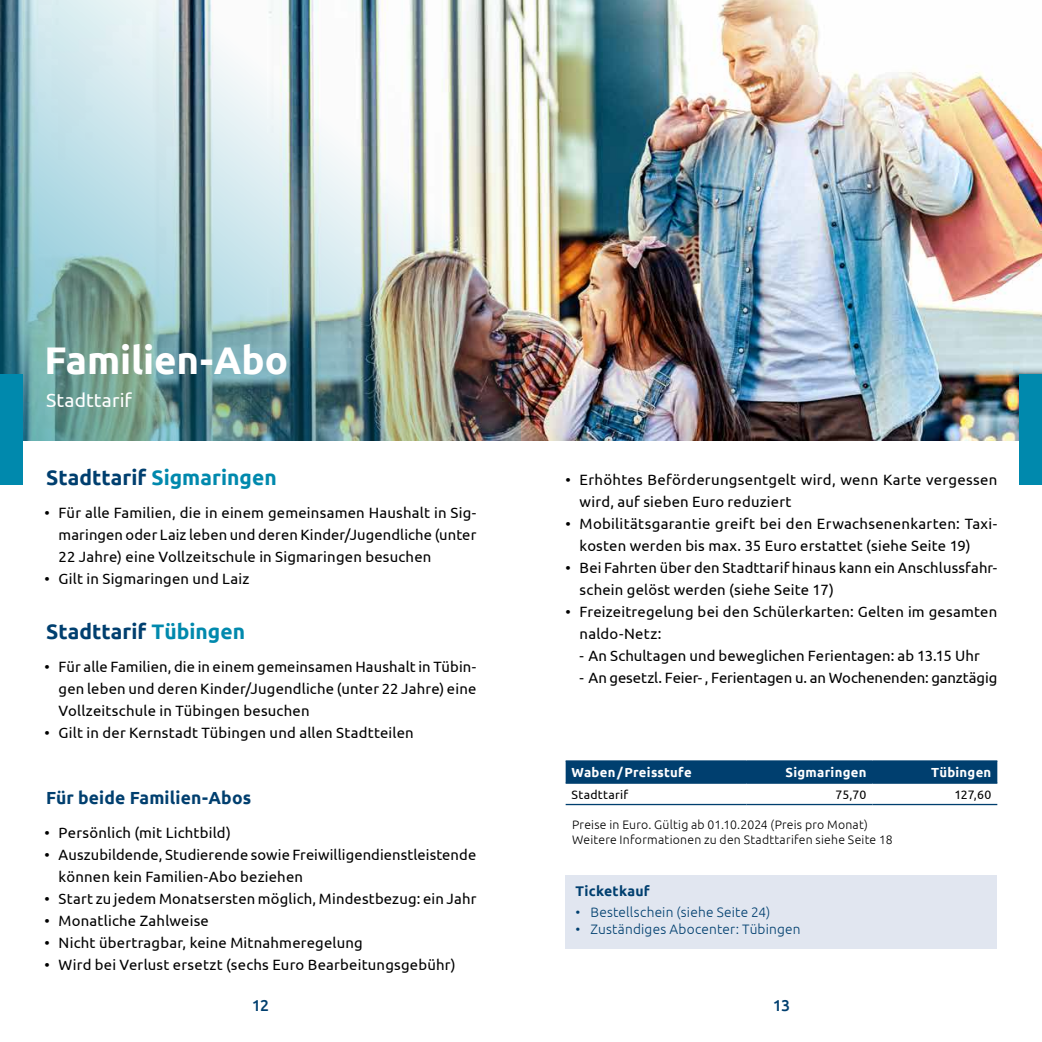
<style>
.page{position:relative;width:1042px;height:1042px;background:#fff}
.page>*{position:absolute;margin:0;border:0;box-sizing:border-box;transform-origin:0 0}
.t1{font:700 38.5px "Ubuntu";color:#fff}
.t2{font:700 21px "Ubuntu";color:#0089ad}
.t3{font:700 21px "Ubuntu";color:#003f6f}
.t4{font:19.25px "Ubuntu";letter-spacing:.005em;color:#fff}
.t5{font:700 17.5px "Ubuntu";letter-spacing:.01em;color:#003f6f}
.t6{font:500 15.75px "Ubuntu";color:#003f6f}
.t7{font:14.88px/22.1px "Ubuntu";letter-spacing:.015em;color:#000}
.t8{font:14.88px "Ubuntu";letter-spacing:-.005em;color:#000}
.t9{font:700 14px "Ubuntu";letter-spacing:.02em;color:#003f6f}
.t10{font:300 13.65px "Ubuntu";letter-spacing:.015em;color:#003f6f}
.t11{font:700 13.12px "Ubuntu";letter-spacing:.02em;color:#fff}
.t12{font:300 12.25px/14.7px "Ubuntu";letter-spacing:.02em;color:#000}
.t13{font:12.25px "Ubuntu";letter-spacing:.02em;color:#000}
.s1{color:#003f6f}
.s2{color:#0089ad}
</style>
<div class="page">
<img style="left:521px;top:0;width:521px;height:440px">
<img style="left:0;top:0;width:521px;height:440px">
<div style="left:566px;top:875px;width:431px;height:74px;background:#e1e6f0"></div>
<div style="left:566px;top:761px;width:431px;height:21px;background:#003f6f"></div>
<hr style="left:566px;top:760px;width:180px;height:1px;background:#003f6f">
<hr style="left:746px;top:760px;width:126px;height:1px;background:#003f6f">
<hr style="left:872px;top:760px;width:125px;height:1px;background:#003f6f">
<hr style="left:566px;top:782px;width:180px;height:2px;background:#003f6f">
<hr style="left:746px;top:782px;width:126px;height:2px;background:#003f6f">
<hr style="left:872px;top:782px;width:125px;height:2px;background:#003f6f">
<hr style="left:566px;top:804px;width:180px;height:1px;background:#003f6f">
<hr style="left:746px;top:804px;width:126px;height:1px;background:#003f6f">
<hr style="left:872px;top:804px;width:125px;height:1px;background:#003f6f">
<div style="left:1019px;top:374px;width:23px;height:111px;background:#0089ad"></div>
<div style="left:0;top:374px;width:22px;height:111px;background:#0089ad"></div>
<h1 class="t1" style="left:45px;top:337px;width:245px">Familien-Abo</h1>
<p class="t4" style="left:46px;top:389px;width:87px">Stadttarif</p>
<h2 class="t2" style="left:46px;top:464px;width:232px"><span class="s1">Stadttarif</span> Sigmaringen</h2>
<p class="t7" style="left:59px;top:501px;width:419px;text-align:justify;text-indent:-14px">• Für alle Familien, die in einem gemeinsamen Haushalt in Sig&shy;maringen oder Laiz leben und deren Kinder/Jugendliche (unter 22 Jahre) eine Vollzeitschule in Sigmaringen besuchen</p>
<p class="t7" style="left:45px;top:567px;width:206px">• Gilt in Sigmaringen und Laiz</p>
<h2 class="t3" style="left:46px;top:619px;width:200px">Stadttarif <span class="s2">Tübingen</span></h2>
<p class="t7" style="left:59px;top:655px;width:419px;text-align:justify;text-indent:-14px">• Für alle Familien, die in einem gemeinsamen Haushalt in Tübin&shy;gen leben und deren Kinder/Jugendliche (unter 22 Jahre) eine Vollzeitschule in Tübingen besuchen</p>
<p class="t7" style="left:45px;top:721px;width:371px">• Gilt in der Kernstadt Tübingen und allen Stadtteilen</p>
<p class="t5" style="left:46px;top:787px;width:207px">Für beide Familien-Abos</p>
<p class="t7" style="left:45px;top:821px;width:188px">• Persönlich (mit Lichtbild)</p>
<p class="t7" style="left:59px;top:843px;width:419px;text-indent:-14px">• Auszubildende, Studierende sowie Freiwilligendienstleistende können kein Familien-Abo beziehen</p>
<p class="t7" style="left:45px;top:887px;width:433px">• Start zu jedem Monatsersten möglich, Mindestbezug: ein Jahr</p>
<p class="t7" style="left:45px;top:909px;width:166px">• Monatliche Zahlweise</p>
<p class="t7" style="left:45px;top:931px;width:320px">• Nicht übertragbar, keine Mitnahmeregelung</p>
<p class="t7" style="left:45px;top:953px;width:412px">• Wird bei Verlust ersetzt (sechs Euro Bearbeitungsgebühr)</p>
<p class="t7" style="left:580px;top:468px;width:419px;text-indent:-14px">• Erhöhtes Beförderungsentgelt wird, wenn Karte vergessen wird, auf sieben Euro reduziert</p>
<p class="t7" style="left:580px;top:512px;width:419px;text-indent:-14px">• Mobilitätsgarantie greift bei den Erwachsenenkarten: Taxi&shy;kosten werden bis max. 35 Euro erstattet (siehe Seite 19)</p>
<p class="t7" style="left:580px;top:556px;width:419px;text-indent:-14px">• Bei Fahrten über den Stadttarif hinaus kann ein Anschlussfahr&shy;schein gelöst werden (siehe Seite 17)</p>
<p class="t7" style="left:580px;top:600px;width:419px;text-indent:-14px">• Freizeitregelung bei den Schülerkarten: Gelten im gesamten naldo-Netz:</p>
<p class="t7" style="left:580px;top:644px;width:402px">- An Schultagen und beweglichen Ferientagen: ab 13.15 Uhr</p>
<p class="t8" style="left:580px;top:669px;width:419px">- An gesetzl. Feier- , Ferientagen u. an Wochenenden: ganztägig</p>
<p class="t11" style="left:571px;top:764px;width:122px">Waben/Preisstufe</p>
<p class="t11" style="left:785px;top:764px;width:82px">Sigmaringen</p>
<p class="t11" style="left:931px;top:764px;width:62px">Tübingen</p>
<p class="t13" style="left:571px;top:787px;width:58px">Stadttarif</p>
<p class="t13" style="left:835px;top:787px;width:32px">75,70</p>
<p class="t13" style="left:954px;top:787px;width:39px">127,60</p>
<p class="t12" style="left:572px;top:817px;width:322px">Preise in Euro. Gültig ab 01.10.2024 (Preis pro Monat)<br>Weitere Informationen zu den Stadttarifen siehe Seite 18</p>
<p class="t9" style="left:575px;top:882px;width:76px">Ticketkauf</p>
<p class="t10" style="left:575px;top:904px;width:196px">• Bestellschein (siehe Seite 24)</p>
<p class="t10" style="left:575px;top:921px;width:227px">• Zuständiges Abocenter: Tübingen</p>
<p class="t6" style="left:252px;top:996px;width:19px">12</p>
<p class="t6" style="left:773px;top:996px;width:19px">13</p>
</div>
